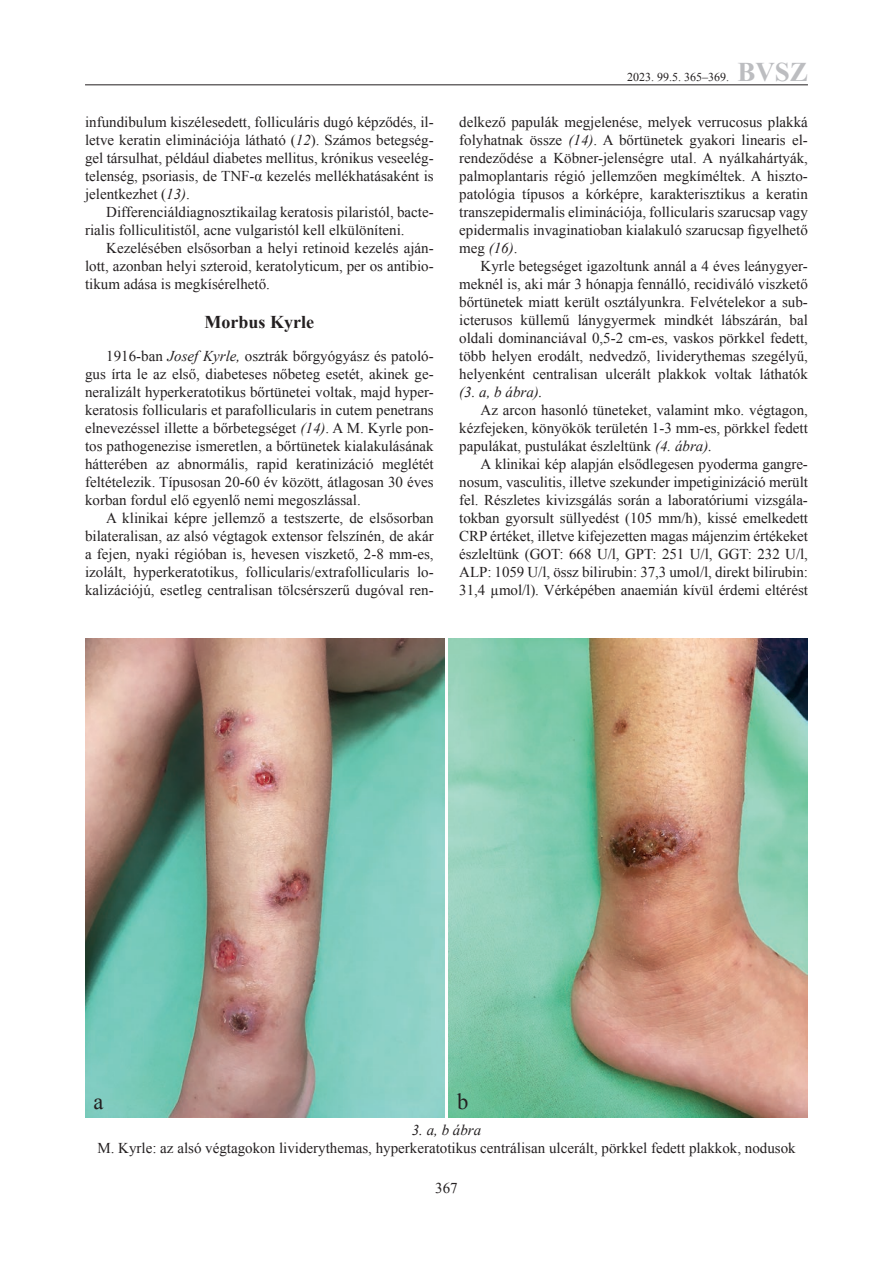
<style>
.page{position:relative;width:893px;height:1263px;background:#fff}
.page>*{position:absolute;margin:0;border:0;box-sizing:border-box;transform-origin:0 0}
.t1{font:700 27px "Times New Roman";color:#bcbdc0}
.Ábraszövegek{font:22.5px "Times New Roman";color:#231f20}
.BOLD_alcím{font:700 18px "Times New Roman";color:#231f20}
.Kenyérszöveg{font:15px/18px "Times New Roman";color:#231f20;text-align:justify}
.Ábraszövegek-2{font:15px "Times New Roman";color:#231f20}
.Ábraszövegek-3{font:italic 15px "Times New Roman";color:#231f20}
.t2{font:12px "Times New Roman";color:#231f20}
.s1{font-style:italic}
</style>
<div class="page">
<hr style="left:85px;top:85px;width:723px;height:1px;background:#231f20">
<img style="left:85px;top:638px;width:359px;height:479px">
<img style="left:449px;top:638px;width:359px;height:479px">
<p class="Kenyérszöveg" style="left:85px;top:113px;width:350px">infundibulum kiszélesedett, folliculáris dugó képződés, il&shy;letve keratin eliminációja látható (<span class="s1">12</span>). Számos betegség&shy;gel társulhat, például diabetes mellitus, krónikus veseelég&shy;telenség, psoriasis, de TNF-α kezelés mellékhatásaként is jelentkezhet (<span class="s1">13)</span>.</p>
<p class="Kenyérszöveg" style="left:85px;top:203px;width:350px;text-indent:21px">Differenciáldiagnosztikailag keratosis pilaristól, bacte&shy;rialis folliculitistől, acne vulgaristól kell elkülöníteni.</p>
<p class="Kenyérszöveg" style="left:85px;top:239px;width:350px;text-indent:21px">Kezelésében elsősorban a helyi retinoid kezelés aján&shy;lott, azonban helyi szteroid, keratolyticum, per os antibio&shy;tikum adása is megkísérelhető.</p>
<p class="BOLD_alcím" style="left:205px;top:310px;width:111px">Morbus Kyrle</p>
<p class="Kenyérszöveg" style="left:85px;top:347px;width:350px;text-indent:21px">1916-ban <span class="s1">Josef Kyrle,</span> osztrák bőrgyógyász és patoló&shy;gus írta le az első, diabeteses nőbeteg esetét, akinek ge&shy;neralizált hyperkeratotikus bőrtünetei voltak, majd hyper&shy;keratosis follicularis et parafollicularis in cutem penetrans elnevezéssel illette a bőrbetegséget <span class="s1">(14)</span>. A M. Kyrle pon&shy;tos pathogenezise ismeretlen, a bőrtünetek kialakulásának hátterében az abnormális, rapid keratinizáció meglétét feltételezik. Típusosan 20-60 év között, átlagosan 30 éves korban fordul elő egyenlő nemi megoszlással.</p>
<p class="Kenyérszöveg" style="left:85px;top:509px;width:350px;text-indent:21px">A klinikai képre jellemző a testszerte, de elsősorban bilateralisan, az alsó végtagok extensor felszínén, de akár a fejen, nyaki régióban is, hevesen viszkető, 2-8 mm-es, izolált, hyperkeratotikus, follicularis/extrafollicularis lo&shy;kalizációjú, esetleg centralisan tölcsérszerű dugóval ren-</p>
<p class="t2" style="left:627px;top:69px;width:103px">2023. 99.5. 365–369.</p>
<h1 class="t1" style="left:737px;top:53px;width:72px">BVSZ</h1>
<p class="Kenyérszöveg" style="left:459px;top:113px;width:350px">delkező papulák megjelenése, melyek verrucosus plakká folyhatnak össze <span class="s1">(14)</span>. A bőrtünetek gyakori linearis el&shy;rendeződése a Köbner-jelenségre utal. A nyálkahártyák, palmoplantaris régió jellemzően megkíméltek. A hiszto&shy;patológia típusos a kórképre, karakterisztikus a keratin transzepidermalis eliminációja, follicularis szarucsap vagy epidermalis invaginatioban kialakuló szarucsap figyelhető meg <span class="s1">(16)</span>.</p>
<p class="Kenyérszöveg" style="left:459px;top:257px;width:350px;text-indent:21px">Kyrle betegséget igazoltunk annál a 4 éves leánygyer&shy;meknél is, aki már 3 hónapja fennálló, recidiváló viszkető bőrtünetek miatt került osztályunkra. Felvételekor a sub&shy;icterusos küllemű lánygyermek mindkét lábszárán, bal oldali dominanciával 0,5-2 cm-es, vaskos pörkkel fedett, több helyen erodált, nedvedző, lividerythemas szegélyű, helyenként centralisan ulcerált plakkok voltak láthatók <span class="s1">(3. a, b ábra).</span></p>
<p class="Kenyérszöveg" style="left:459px;top:401px;width:350px;text-indent:21px">Az arcon hasonló tüneteket, valamint mko. végtagon, kézfejeken, könyökök területén 1-3 mm-es, pörkkel fedett papulákat, pustulákat észleltünk <span class="s1">(4. ábra).</span></p>
<p class="Kenyérszöveg" style="left:459px;top:455px;width:350px;text-indent:21px">A klinikai kép alapján elsődlegesen pyoderma gangre&shy;nosum, vasculitis, illetve szekunder impetiginizáció merült fel. Részletes kivizsgálás során a laboratóriumi vizsgála&shy;tokban gyorsult süllyedést (105 mm/h), kissé emelkedett CRP értéket, illetve kifejezetten magas májenzim értékeket észleltünk (GOT: 668 U/l, GPT: 251 U/l, GGT: 232 U/l, ALP: 1059 U/l, össz bilirubin: 37,3 umol/l, direkt bilirubin:<br>31,4 µmol/l). Vérképében anaemián kívül érdemi eltérést</p>
<p class="Ábraszövegek" style="left:94px;top:1086px;width:11px">a</p>
<p class="Ábraszövegek" style="left:457px;top:1086px;width:13px">b</p>
<p class="Ábraszövegek-3" style="left:412px;top:1120px;width:71px">3. a, b ábra</p>
<p class="Ábraszövegek-2" style="left:97px;top:1138px;width:700px">M. Kyrle: az alsó végtagokon lividerythemas, hyperkeratotikus centrálisan ulcerált, pörkkel fedett plakkok, nodusok</p>
<p class="Kenyérszöveg" style="left:435px;top:1178px;width:24px">367</p>
</div>
